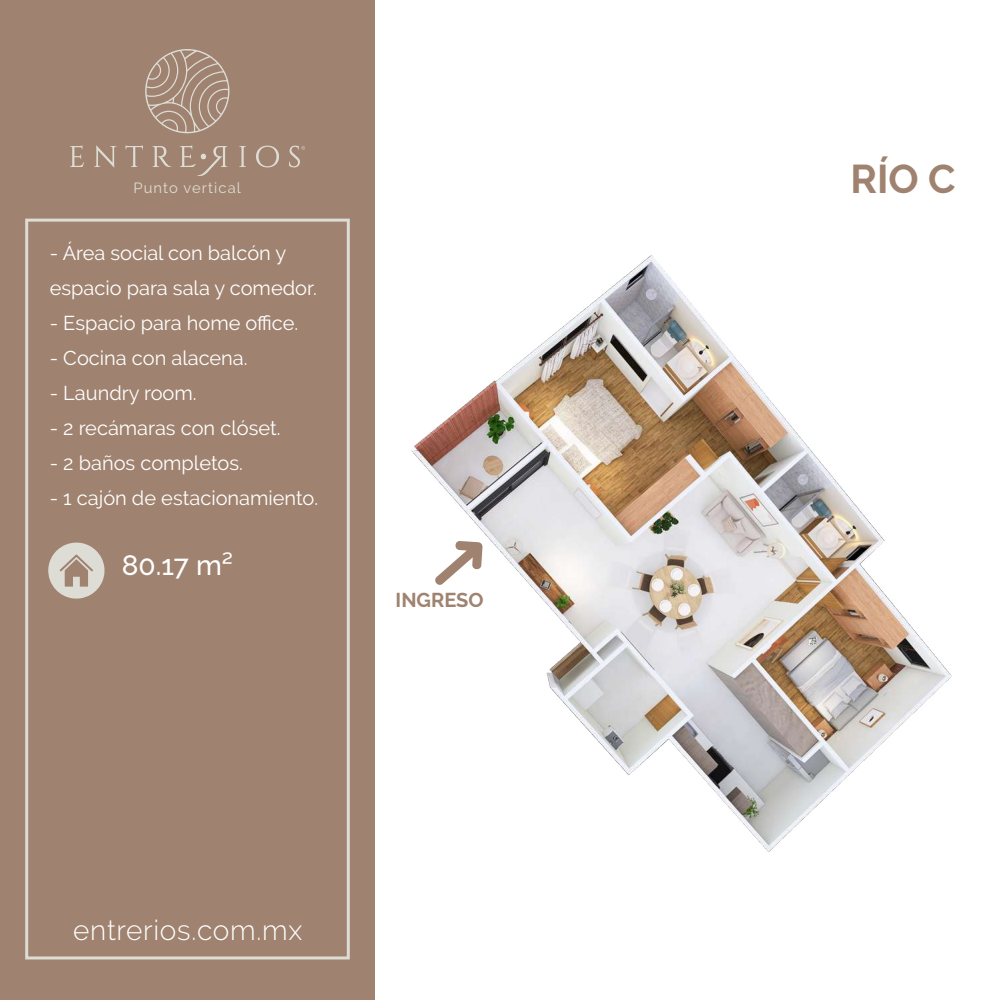
<style>
.page{position:relative;width:1000px;height:1000px;background:#fff}
.page>*{position:absolute;margin:0;border:0;box-sizing:border-box;transform-origin:0 0}
.t1{font:700 40px "Raleway";color:#9f826f}
.t2{font:300 28px "Raleway";letter-spacing:.025em;color:#fff}
.t3{font:500 28px "Raleway";color:#fff}
.t4{font:20px/35px "Raleway";color:#fff}
.t5{font:700 20px "Raleway";color:#9f826f}
.t6{font:14.8px "Raleway";letter-spacing:.075em;color:#deddd5}
</style>
<div class="page">
<img style="left:411px;top:255px;width:541px;height:597px">
<div style="left:0;top:0;width:375px;height:1000px;background:#9f826f"></div>
<svg style="left:145px;top:49px;width:84px;height:84px;background:#a9917f"></svg>
<svg style="left:70px;top:145px;width:14px;height:22px"></svg>
<svg style="left:94px;top:146px;width:22px;height:21px"></svg>
<svg style="left:126px;top:145px;width:17px;height:22px"></svg>
<svg style="left:152px;top:146px;width:19px;height:21px"></svg>
<svg style="left:239px;top:146px;width:7px;height:21px"></svg>
<svg style="left:256px;top:146px;width:23px;height:21px"></svg>
<svg style="left:180px;top:145px;width:47px;height:31px"></svg>
<svg style="left:289px;top:146px;width:16px;height:21px"></svg>
<div style="left:25px;top:219px;width:325px;height:741px;border:3px solid #deddd5"></div>
<svg style="left:48px;top:543px;width:56px;height:56px;background:#c5baad"></svg>
<svg style="left:435px;top:541px;width:48px;height:44px"></svg>
<p class="t6" style="left:133px;top:179px;width:109px">Punto vertical</p>
<p class="t4" style="left:50px;top:235px;width:269px">- Área social con balcón y espacio para sala y comedor.</p>
<p class="t4" style="left:50px;top:305px;width:250px">- Espacio para home office.</p>
<p class="t4" style="left:50px;top:340px;width:199px">- Cocina con alacena.</p>
<p class="t4" style="left:50px;top:375px;width:148px">- Laundry room.</p>
<p class="t4" style="left:50px;top:410px;width:232px">- 2 recámaras con clóset.</p>
<p class="t4" style="left:50px;top:445px;width:195px">- 2 baños completos.</p>
<p class="t4" style="left:50px;top:480px;width:270px">- 1 cajón de estacionamiento.</p>
<h2 class="t3" style="left:122px;top:549px;width:113px">80.17 m²</h2>
<p class="t5" style="left:396px;top:588px;width:89px">INGRESO</p>
<h2 class="t2" style="left:73px;top:914px;width:231px">entrerios.com.mx</h2>
<h1 class="t1" style="left:850px;top:156px;width:107px">RÍO C</h1>
</div>
